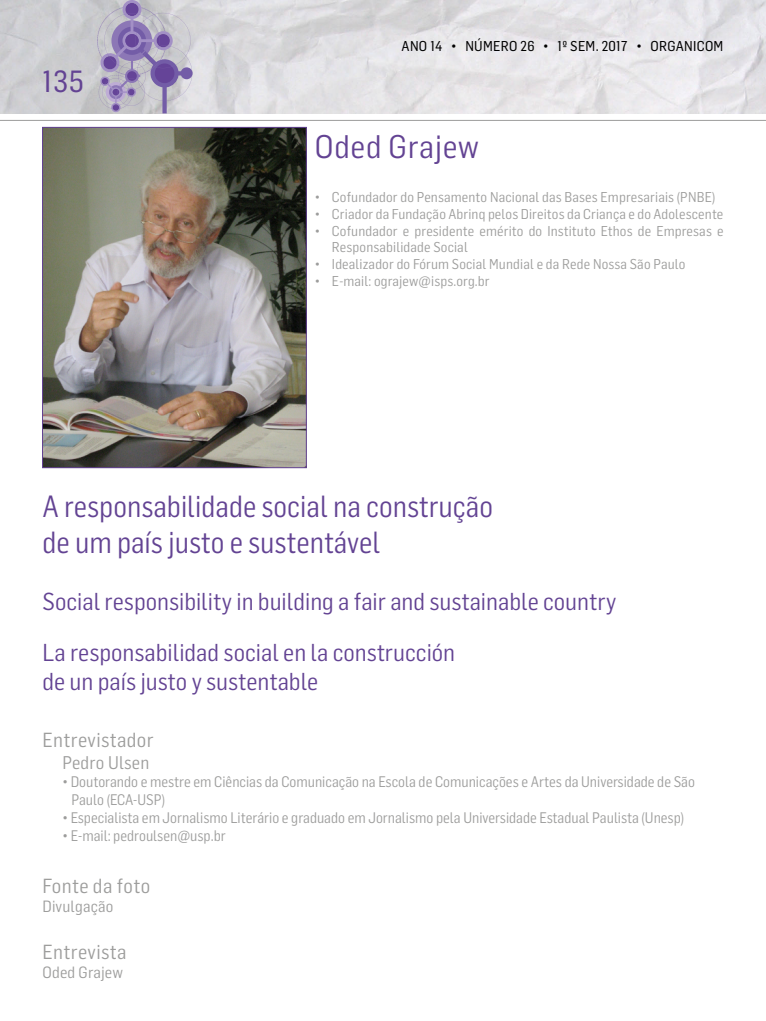
<style>
.page{position:relative;width:766px;height:1021px;background:#fff}
.page>*{position:absolute;margin:0;border:0;box-sizing:border-box;transform-origin:0 0}
.t1{font:32px "Flama Semicondensed";letter-spacing:.02em;color:#634393}
.t2{font:30px/36px "Flama Semicondensed";color:#634393;scale:.96 1}
.t3{font:30px "Flama Semicondensed Basic";color:#634393}
.t4{font:24px/50.8px "Flama Semicondensed";color:#634393}
.t5{font:20px "Flama Semicondensed";letter-spacing:.02em;color:#9d9d9c}
.t6{font:18px "Flama Semicondensed";letter-spacing:.01em;color:#9d9d9c}
.t7{font:16px "Flama Semicondensed";letter-spacing:.01em;color:#9d9d9c}
.t8{font:15px/18px "Flama Semicondensed";color:#9d9d9c}
.t9{font:14px/16.8px "Flama Semicondensed";letter-spacing:.01em;color:#9d9d9c}
.t10{font:14px "Flama Semicondensed Basic";letter-spacing:.02em;color:#000}
</style>
<div class="page">
<img style="left:0;top:0;width:765px;height:113px">
<hr style="left:0;top:120px;width:765px;height:1px;background:#9d9d9c">
<img style="left:44px;top:129px;width:261px;height:337px">
<div style="left:42px;top:127px;width:265px;height:341px;border:1px solid #634393"></div>
<svg style="left:97px;top:0;width:95px;height:113px;background:#afa6c1"></svg>
<h2 class="t3" style="left:43px;top:62px;width:43px">135</h2>
<p class="t10" style="left:401px;top:37px;width:323px">ANO 14 • NÚMERO 26 • 1º SEM. 2017 • ORGANICOM</p>
<h1 class="t1" style="left:315px;top:126px;width:166px">Oded Grajew</h1>
<p class="t9" style="left:315px;top:188px;width:402px">• Cofundador do Pensamento Nacional das Bases Empresariais (PNBE)</p>
<p class="t9" style="left:315px;top:205px;width:410px">• Criador da Fundação Abrinq pelos Direitos da Criança e do Adolescente</p>
<p class="t9" style="left:332px;top:221px;width:393px;text-indent:-17px">• Cofundador e presidente emérito do Instituto Ethos de Empresas e<br>Responsabilidade Social</p>
<p class="t9" style="left:315px;top:255px;width:372px">• Idealizador do Fórum Social Mundial e da Rede Nossa São Paulo</p>
<p class="t9" style="left:315px;top:272px;width:176px">• E-mail: ograjew@isps.org.br</p>
<h2 class="t2" style="left:42px;top:487px;width:470px">A responsabilidade social na construção de um país justo e sustentável</h2>
<h3 class="t4" style="left:42px;top:575px;width:575px">Social responsibility in building a fair and sustainable country<br>La responsabilidad social en la construcción</h3>
<h3 class="t4" style="left:42px;top:654px;width:277px">de un país justo y sustentable</h3>
<h3 class="t5" style="left:43px;top:727px;width:113px">Entrevistador</h3>
<p class="t6" style="left:62px;top:750px;width:88px">Pedro Ulsen</p>
<p class="t8" style="left:71px;top:771px;width:625px;text-indent:-9px">• Doutorando e mestre em Ciências da Comunicação na Escola de Comunicações e Artes da Universidade de São<br>Paulo (ECA-USP)</p>
<p class="t8" style="left:62px;top:807px;width:623px">• Especialista em Jornalismo Literário e graduado em Jornalismo pela Universidade Estadual Paulista (Unesp)</p>
<p class="t8" style="left:62px;top:825px;width:165px">• E-mail: pedroulsen@usp.br</p>
<h3 class="t5" style="left:42px;top:873px;width:109px">Fonte da foto</h3>
<p class="t7" style="left:42px;top:896px;width:72px">Divulgação</p>
<h3 class="t5" style="left:43px;top:939px;width:85px">Entrevista</h3>
<p class="t7" style="left:43px;top:962px;width:82px">Oded Grajew</p>
</div>
